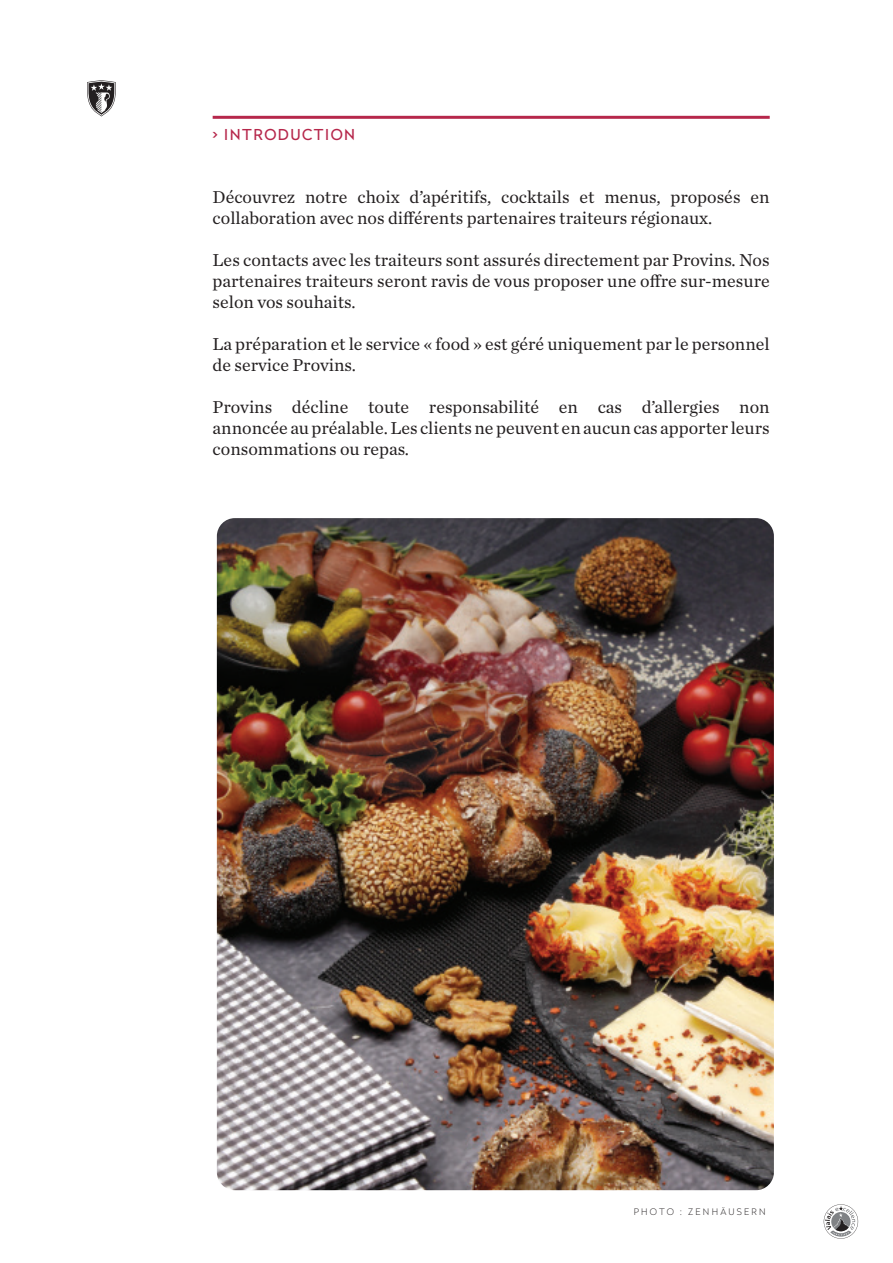
<style>
.page{position:relative;width:893px;height:1263px;background:#fff}
.page>*{position:absolute;margin:0;border:0;box-sizing:border-box;transform-origin:0 0}
.t1{font:18px/21px "Chronicle Text G1";color:#231f20}
.t2{font:15px "Radikal";letter-spacing:.1em;color:#b6274b}
.t3{font:100 9px "Radikal";letter-spacing:.25em;color:#231f20}
</style>
<div class="page">
<svg style="left:87px;top:80px;width:29px;height:36px"></svg>
<svg style="left:823px;top:1204px;width:36px;height:35px"></svg>
<img style="left:217px;top:518px;width:557px;height:672px">
<hr style="left:213px;top:116px;width:557px;height:3px;background:#b6274b">
<p class="t2" style="left:213px;top:124px;width:144px">&gt; INTRODUCTION</p>
<p class="t1" style="left:213px;top:186px;width:558px">Découvrez notre choix d’apéritifs, cocktails et menus, proposés en collaboration avec nos différents partenaires traiteurs régionaux.</p>
<p class="t1" style="left:213px;top:249px;width:559px;text-align:justify">Les contacts avec les traiteurs sont assurés directement par Provins. Nos partenaires traiteurs seront ravis de vous proposer une offre sur-mesure selon vos souhaits.</p>
<p class="t1" style="left:213px;top:333px;width:558px">La préparation et le service « food » est géré uniquement par le personnel de service Provins.</p>
<p class="t1" style="left:213px;top:396px;width:559px;text-align:justify">Provins décline toute responsabilité en cas d’allergies non annoncée au préalable. Les clients ne peuvent en aucun cas apporter leurs consommations ou repas.</p>
<p class="t3" style="left:634px;top:1205px;width:133px">PHOTO : ZENHÄUSERN</p>
</div>
